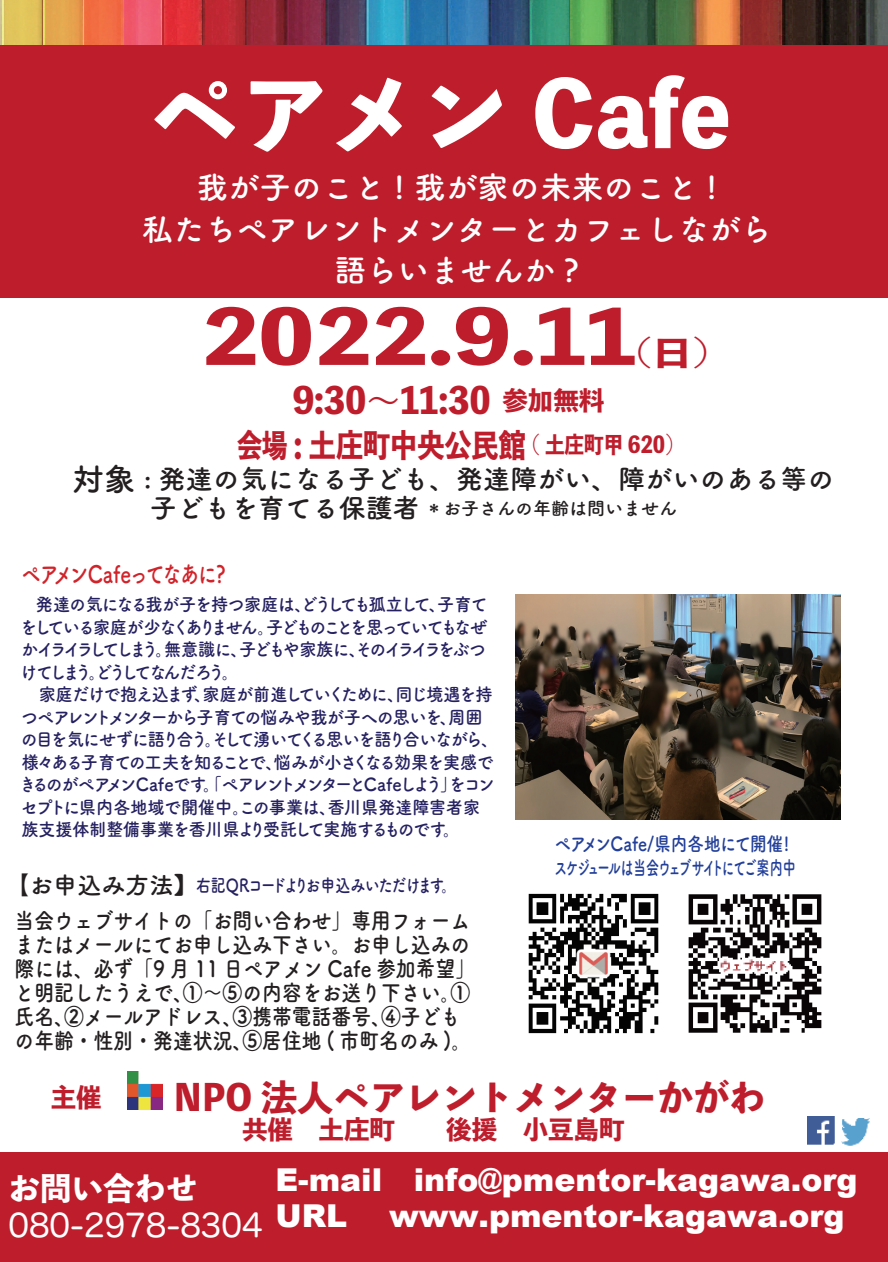
<style>
.page{position:relative;width:888px;height:1262px;background:#fff}
.page>*{position:absolute;margin:0;border:0;box-sizing:border-box;transform-origin:0 0}
.t1{font:800 90px "Toppan Bunkyu Midashi Gothic Std N";color:#fff}
.t2{font:800 73.5px "Toppan Bunkyu Midashi Gothic Std N";color:#be1d2c;scale:1.22 1}
.t3{font:800 36px "Toppan Bunkyu Midashi Gothic Std N";color:#be1d2c}
.t4{font:800 36px "Toppan Bunkyu Midashi Gothic Std N";color:#be1d2c;scale:.94 1}
.t5{font:800 33px "Toppan Bunkyu Midashi Gothic Std N";color:#be1d2c;scale:1.22 1}
.t6{font:900 31.5px/35.2px "Arial";color:#fff}
.t7{font:700 31.5px/41.5px "Tsuku A Rd Gothic";color:#fff;text-align:center}
.t8{font:800 31.5px "Toppan Bunkyu Midashi Gothic Std N";color:#be1d2c;scale:.8 1}
.t9{font:31.5px "Hira Maru Pro W4";color:#fff}
.t10{font:800 31.5px "Toppan Bunkyu Midashi Gothic Std N";color:#fff}
.t11{font:700 27px "Tsuku A Rd Gothic";color:#231f20}
.t12{font:800 25.5px "Toppan Bunkyu Midashi Gothic Std N";color:#be1d2c}
.t13{font:700 24px "Tsuku A Rd Gothic";letter-spacing:-.1em;color:#d1232a;scale:.82 1}
.t14{font:700 24px "Tsuku A Rd Gothic";color:#231f20}
.t15{font:700 22.5px/24px "Tsuku A Rd Gothic";color:#231f20;scale:.88 1}
.t16{font:700 19.5px/23.4px "Tsuku A Rd Gothic";letter-spacing:-.055em;color:#223f99;scale:.85 1}
.t17{font:700 18px/22.5px "Tsuku A Rd Gothic";letter-spacing:-.1em;color:#252161;scale:.95 1}
.t18{font:700 18px "Tsuku A Rd Gothic";color:#231f20}
.t19{font:700 18px "Tsuku A Rd Gothic";letter-spacing:-.1em;color:#252161;scale:.83 1}
.s1{font-size:25.5px}
.s2{font-size:36px}
.s3{font-size:22.5px}
.s4{font-size:31.5px}
.s5{font-size:27px}
.s6{font-family:"Hira Kaku Pro W3";font-weight:400}
</style>
<div class="page">
<img style="left:528px;top:893px;width:294px;height:141px">
<img style="left:0;top:0;width:887px;height:45px">
<div style="left:0;top:45px;width:887px;height:252px;background:#be1d2c"></div>
<img style="left:807px;top:1116px;width:28px;height:29px">
<img style="left:841px;top:1118px;width:29px;height:28px">
<div style="left:0;top:1152px;width:887px;height:109px;background:#be1d2c"></div>
<img style="left:515px;top:594px;width:325px;height:225px">
<img style="left:127px;top:1071px;width:12px;height:8px">
<img style="left:127px;top:1079px;width:35px;height:30px">
<h1 class="t1" style="left:149px;top:45px;width:583px">ペアメン Cafe</h1>
<h3 class="t7" style="left:142px;top:164px;width:631px">我が子のこと ! 我が家の未来のこと !<br>私たちペアレントメンターとカフェしながら語らいませんか ?</h3>
<h2 class="t2" style="left:201px;top:280px;width:358px">2022.9.11</h2>
<h3 class="t5" style="left:636px;top:327px;width:60px">(日)</h3>
<h3 class="t4" style="left:292px;top:372px;width:333px">9:30～11:30 <span class="s1">参加無料</span></h3>
<h3 class="t8" style="left:237px;top:420px;width:546px">会場 <span class="s2">:</span> 土庄町中央公民館 <span class="s3">( 土庄町甲 620)</span></h3>
<h3 class="t11" style="left:73px;top:458px;width:763px"><span class="s4">対象</span> : 発達の気になる子ども、発達障がい、障がいのある等の</h3>
<p class="t18" style="left:73px;top:494px;width:606px"><span class="s5">　　 子どもを育てる保護者</span> ＊お子さんの年齢は問いません</p>
<h3 class="t13" style="left:21px;top:555px;width:251px">ペアメンCafeってなあに?</h3>
<p class="t17" style="left:19px;top:592px;width:506px;text-indent:17px">発達の気になる我が子を持つ家庭は、どうしても孤立して、子育てをしている家庭が少なくありません。子どものことを思っていてもなぜかイライラしてしまう。無意識に、子どもや家族に、そのイライラをぶつけてしまう。どうしてなんだろう。<br>　家庭だけで抱え込まず、家庭が前進していくために、同じ境遇を持つペアレントメンターから子育ての悩みや我が子への思いを、周囲の目を気にせずに語り合う。そして湧いてくる思いを語り合いながら、様々ある子育ての工夫を知ることで、悩みが小さくなる効果を実感できるのがペアメンCafeです。「ペアレントメンターとCafeしよう」をコンセプトに県内各地域で開催中。この事業は、香川県発達障害者家族支援体制整備事業を香川県より受託して実施するものです。</p>
<h3 class="t14" style="left:5px;top:866px;width:194px"><span class="s6">【</span>お申込み方法】</h3>
<p class="t19" style="left:196px;top:871px;width:315px">右記QRコードよりお申込みいただけます。</p>
<p class="t15" style="left:15px;top:907px;width:525px">当会ウェブサイトの「お問い合わせ」専用フォームまたはメールにてお申し込み下さい。お申し込みの際には、必ず「9 月 11 日ペアメン Cafe 参加希望」と明記したうえで、①～⑤の内容をお送り下さい。①氏名、②メールアドレス、③携帯電話番号、④子どもの年齢・性別・発達状況、⑤居住地 ( 市町名のみ )。</p>
<p class="t16" style="left:554px;top:831px;width:285px">ペアメンCafe/県内各地にて開催!スケジュールは当会ウェブサイトにてご案内中</p>
<h3 class="t3" style="left:51px;top:1068px;width:716px"><span class="s1">主催</span>　　NPO 法人ペアレントメンターかがわ</h3>
<h3 class="t12" style="left:242px;top:1109px;width:409px">共催　土庄町　　後援　小豆島町　</h3>
<h3 class="t10" style="left:9px;top:1163px;width:191px">お問い合わせ</h3>
<h3 class="t9" style="left:9px;top:1197px;width:255px">080-2978-8304</h3>
<h3 class="t6" style="left:275px;top:1161px;width:583px">E-mail info@pmentor-kagawa.org<br>URL</h3>
<h3 class="t6" style="left:389px;top:1196px;width:456px">www.pmentor-kagawa.org</h3>
</div>
